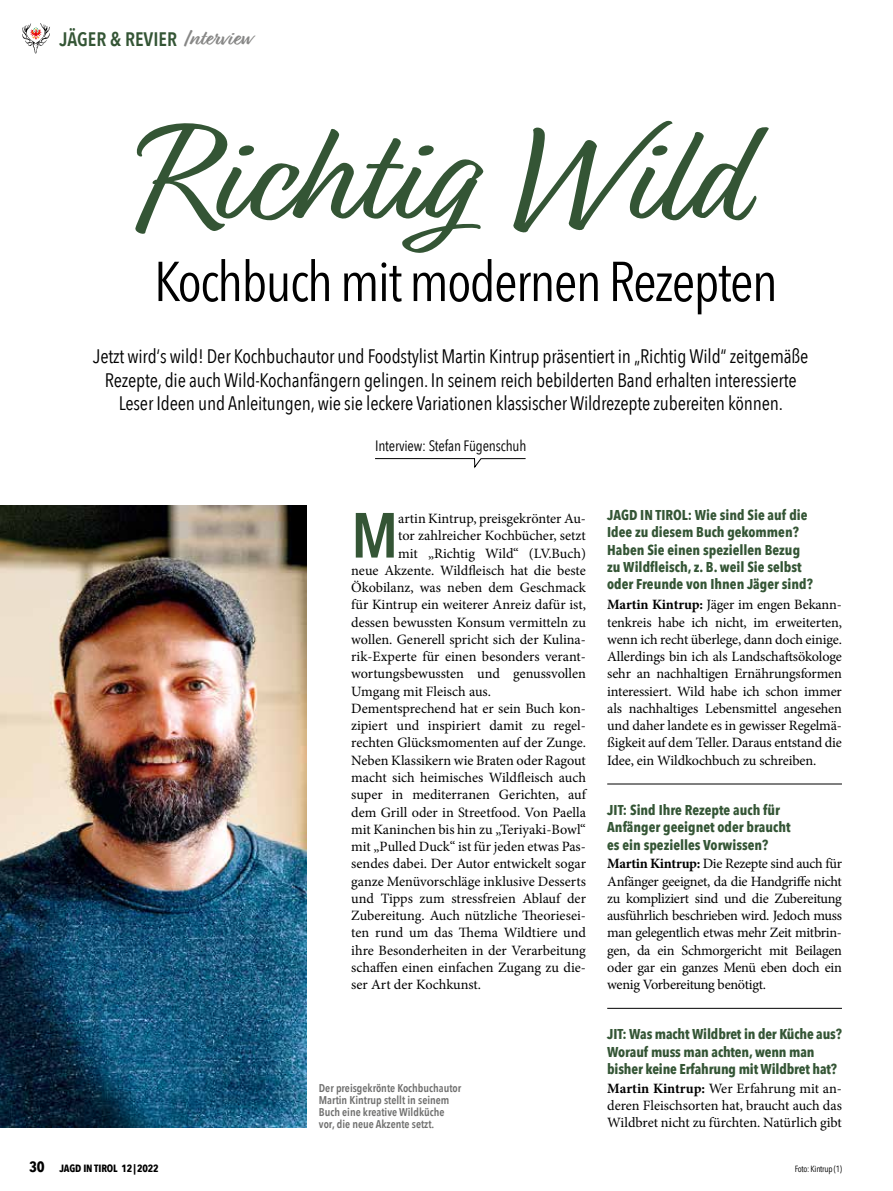
<style>
.page{position:relative;width:893px;height:1191px;background:#fff}
.page>*{position:absolute;margin:0;border:0;box-sizing:border-box;transform-origin:0 0}
.t1{font:145.35px "Relation";color:#345535}
.t2{font:600 63px "Avenir Next Condensed";color:#345535}
.t3{font:55.5px "Avenir Next Condensed";letter-spacing:-.03em;color:#000}
.t4{font:19.5px/23.4px "Avenir Next Condensed";letter-spacing:-.01em;color:#000;text-align:center}
.t5{font:600 19.5px "Avenir Next Condensed";color:#345535}
.t6{font:15px "Avenir Next Condensed";letter-spacing:-.01em;color:#000}
.t7{font:14.25px/17.2px "Minion Pro";color:#000;text-align:justify}
.t8{font:700 14.25px/17.2px "Avenir Next Condensed";color:#345535}
.t9{font:600 11.25px/12px "Avenir Next Condensed";color:#6f6f6e}
.t10{font:700 10.5px "Avenir Next Condensed";letter-spacing:-.01em;color:#000}
.t11{font:9px "Avenir Next Condensed";letter-spacing:-.03em;color:#000}
.s1{font-family:"Relation";font-weight:700;font-size:22.5px;color:#878786}
.s2{font-weight:700}
.s3{font-size:15px}
</style>
<div class="page">
<svg style="left:375px;top:458px;width:151px;height:11px"></svg>
<svg style="left:22px;top:23px;width:28px;height:30px"></svg>
<img style="left:0;top:506px;width:306px;height:621px">
<hr style="left:607px;top:783px;width:235px;height:1px;background:#000">
<hr style="left:607px;top:1008px;width:235px;height:1px;background:#000">
<h3 class="t5" style="left:60px;top:22px;width:193px">JÄGER &amp; REVIER <span class="s1">Interview</span></h3>
<h1 class="t1" style="left:137px;top:94px;width:609px">Richtig Wild</h1>
<h3 class="t3" style="left:154px;top:234px;width:625px">Kochbuch mit modernen Rezepten</h3>
<p class="t4" style="left:93px;top:344px;width:717px">Jetzt wird‘s wild! Der Kochbuchautor und Foodstylist Martin Kintrup präsentiert in „Richtig Wild“ zeitgemäße<br>Rezepte, die auch Wild-Kochanfängern gelingen. In seinem reich bebilderten Band erhalten interessierte<br>Leser Ideen und Anleitungen, wie sie leckere Variationen klassischer Wildrezepte zubereiten können.</p>
<p class="t6" style="left:375px;top:433px;width:153px">Interview: Stefan Fügenschuh</p>
<h2 class="t2" style="left:351px;top:481px;width:48px">M</h2>
<p class="t7" style="left:398px;top:510px;width:189px">artin Kintrup, preisgekrönter Au-</p>
<p class="t7" style="left:398px;top:527px;width:189px">tor zahlreicher Kochbücher, setzt</p>
<p class="t7" style="left:398px;top:544px;width:189px">mit „Richtig Wild“ (LV.Buch)</p>
<p class="t7" style="left:351px;top:562px;width:236px">neue Akzente. Wildfleisch hat die beste</p>
<p class="t7" style="left:351px;top:579px;width:236px">Ökobilanz, was neben dem Geschmack</p>
<p class="t7" style="left:351px;top:596px;width:236px">für Kintrup ein weiterer Anreiz dafür ist,</p>
<p class="t7" style="left:351px;top:613px;width:236px">dessen bewussten Konsum vermitteln zu</p>
<p class="t7" style="left:351px;top:631px;width:236px">wollen. Generell spricht sich der Kulina-</p>
<p class="t7" style="left:351px;top:648px;width:236px">rik-Experte für einen besonders verant-</p>
<p class="t7" style="left:351px;top:665px;width:236px">wortungsbewussten und genussvollen</p>
<p class="t7" style="left:351px;top:682px;width:141px">Umgang mit Fleisch aus.</p>
<p class="t7" style="left:351px;top:700px;width:236px">Dementsprechend hat er sein Buch kon-</p>
<p class="t7" style="left:351px;top:717px;width:236px">zipiert und inspiriert damit zu regel-</p>
<p class="t7" style="left:351px;top:734px;width:236px">rechten Glücksmomenten auf der Zunge.</p>
<p class="t7" style="left:351px;top:751px;width:236px">Neben Klassikern wie Braten oder Ragout</p>
<p class="t7" style="left:351px;top:769px;width:236px">macht sich heimisches Wildfleisch auch</p>
<p class="t7" style="left:351px;top:786px;width:236px">super in mediterranen Gerichten, auf</p>
<p class="t7" style="left:351px;top:803px;width:236px">dem Grill oder in Streetfood. Von Paella</p>
<p class="t7" style="left:351px;top:820px;width:236px">mit Kaninchen bis hin zu „Teriyaki-Bowl“</p>
<p class="t7" style="left:351px;top:838px;width:236px">mit „Pulled Duck“ ist für jeden etwas Pas-</p>
<p class="t7" style="left:351px;top:855px;width:236px">sendes dabei. Der Autor entwickelt sogar</p>
<p class="t7" style="left:351px;top:872px;width:236px">ganze Menüvorschläge inklusive Desserts</p>
<p class="t7" style="left:351px;top:889px;width:236px">und Tipps zum stressfreien Ablauf der</p>
<p class="t7" style="left:351px;top:907px;width:236px">Zubereitung. Auch nützliche Theoriesei-</p>
<p class="t7" style="left:351px;top:924px;width:236px">ten rund um das Thema Wildtiere und</p>
<p class="t7" style="left:351px;top:941px;width:236px">ihre Besonderheiten in der Verarbeitung</p>
<p class="t7" style="left:351px;top:958px;width:236px">schaffen einen einfachen Zugang zu die-</p>
<p class="t7" style="left:351px;top:976px;width:131px">ser Art der Kochkunst.</p>
<p class="t9" style="left:319px;top:1081px;width:144px">Der preisgekrönte Kochbuchautor<br>Martin Kintrup stellt in seinem<br>Buch eine kreative Wildküche vor, die neue Akzente setzt.</p>
<p class="t8" style="left:607px;top:506px;width:207px">JAGD IN TIROL: Wie sind Sie auf die Idee zu diesem Buch gekommen?<br>Haben Sie einen speziellen Bezug zu Wildfleisch, z. B. weil Sie selbst oder Freunde von Ihnen Jäger sind?</p>
<p class="t7" style="left:607px;top:596px;width:236px"><span class="s2">Martin Kintrup:</span> Jäger im engen Bekann&shy;tenkreis habe ich nicht, im erweiterten, wenn ich recht überlege, dann doch einige.<br>Allerdings bin ich als Landschaftsökologe sehr an nachhaltigen Ernährungsformen interessiert. Wild habe ich schon immer als nachhaltiges Lebensmittel angesehen und daher landete es in gewisser Regelmä&shy;ßigkeit auf dem Teller. Daraus entstand die Idee, ein Wildkochbuch zu schreiben.</p>
<p class="t8" style="left:607px;top:801px;width:185px">JIT: Sind Ihre Rezepte auch für<br>Anfänger geeignet oder braucht es ein spezielles Vorwissen?</p>
<p class="t7" style="left:607px;top:855px;width:236px"><span class="s2">Martin Kintrup:</span> Die Rezepte sind auch für Anfänger geeignet, da die Handgriffe nicht zu kompliziert sind und die Zubereitung ausführlich beschrieben wird. Jedoch muss man gelegentlich etwas mehr Zeit mitbrin&shy;gen, da ein Schmorgericht mit Beilagen oder gar ein ganzes Menü eben doch ein wenig Vorbereitung benötigt.</p>
<p class="t8" style="left:607px;top:1025px;width:236px">JIT: Was macht Wildbret in der Küche aus?<br>Worauf muss man achten, wenn man bisher keine Erfahrung mit Wildbret hat?</p>
<p class="t7" style="left:607px;top:1079px;width:236px"><span class="s2">Martin Kintrup:</span> Wer Erfahrung mit an&shy;deren Fleischsorten hat, braucht auch das Wildbret nicht zu fürchten. Natürlich gibt</p>
<p class="t10" style="left:29px;top:1161px;width:131px"><span class="s3">30</span> JAGD IN TIROL 12|2022</p>
<p class="t11" style="left:795px;top:1161px;width:49px">Foto: Kintrup (1)</p>
</div>
